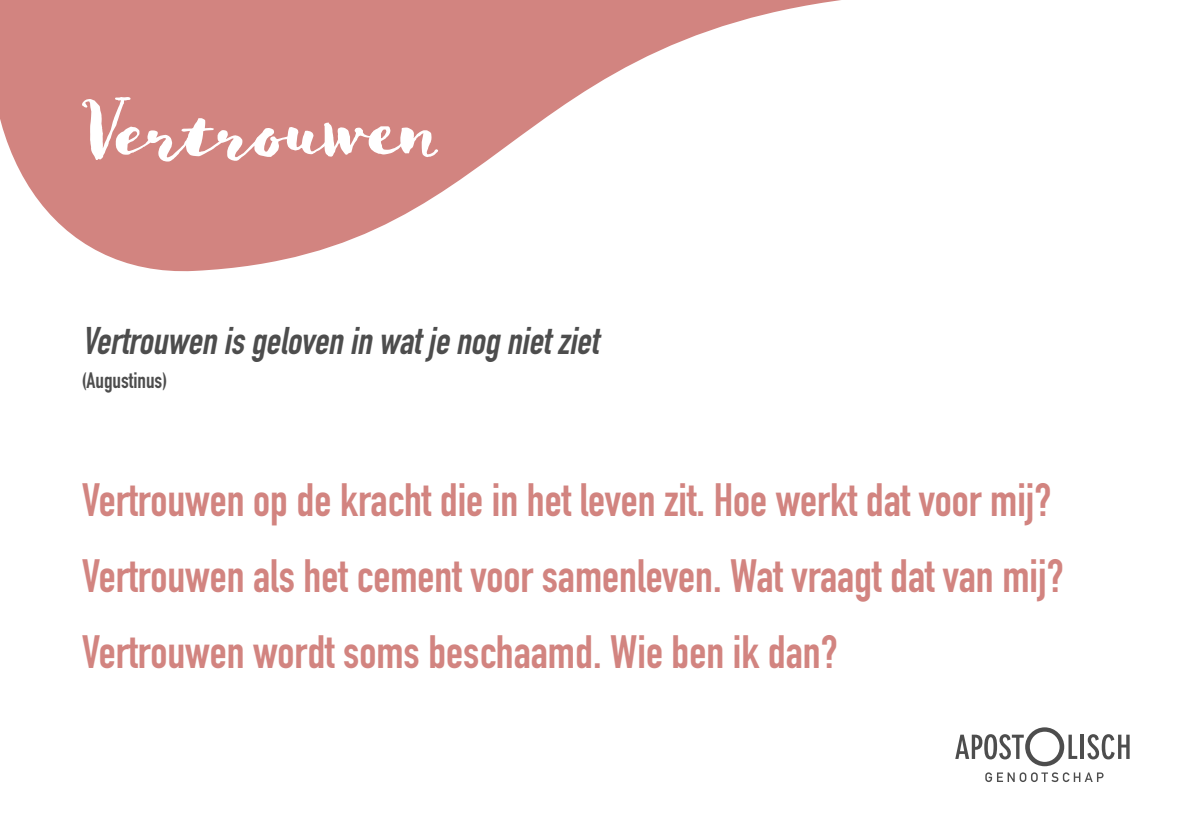
<style>
.page{position:relative;width:1191px;height:840px;background:#fff}
.page>*{position:absolute;margin:0;border:0;box-sizing:border-box;transform-origin:0 0}
.t1{font:76px "Goodlife Brush";color:#fff}
.t2{font:700 46px/76px "DIN Condensed";color:#d28480}
.t3{font:italic 700 38px "DIN Condensed";color:#4d4d4d}
.t4{font:700 22px "DIN Condensed";color:#4d4d4d}
</style>
<div class="page">
<svg style="left:0;top:0;width:841px;height:272px;fill:#d28480"></svg>
<svg style="left:985px;top:772px;width:118px;height:9px"></svg>
<hr style="left:1080px;top:734px;width:4px;height:24px;background:#4d4d4d">
<svg style="left:1087px;top:734px;width:43px;height:25px"></svg>
<svg style="left:955px;top:727px;width:122px;height:38px"></svg>
<h1 class="t1" style="left:82px;top:82px;width:360px">Vertrouwen</h1>
<p class="t3" style="left:82px;top:315px;width:527px">Vertrouwenisgeloveninwatjenognietziet</p>
<p class="t4" style="left:82px;top:365px;width:87px">(Augustinus)</p>
<p class="t2" style="left:82px;top:461px;width:983px">Vertrouwen op de kracht die in het leven zit. Hoe werkt dat voor mij?<br>Vertrouwen als het cement voor samenleven. Wat vraagt dat van mij?<br>Vertrouwen wordt soms beschaamd. Wie ben ik dan?</p>
</div>
